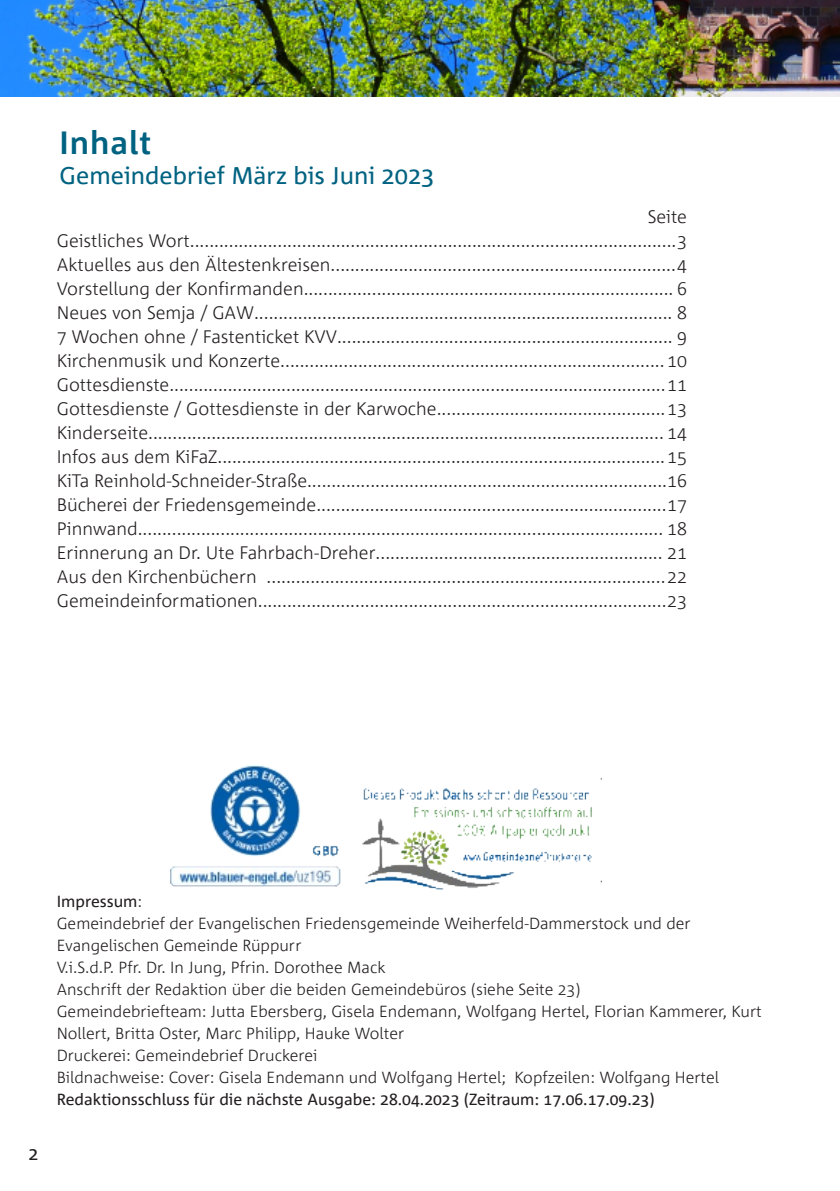
<style>
.page{position:relative;width:840px;height:1191px;background:#fff}
.page>*{position:absolute;margin:0;border:0;box-sizing:border-box;transform-origin:0 0}
.t1{font:700 32px "Corpid C1";letter-spacing:.03em;color:#006281}
.t2{font:24px "Corpid C1";color:#006281}
.t3{font:300 18px/24px "Corpid C1";color:#231f20;text-align:justify}
.t4{font:18px "Corpid C1";color:#231f20}
.t5{font:300 16px/22px "Corpid C1";color:#231f20}
.t6{font:16px "Corpid C1";color:#231f20}
.s1{font-weight:400}
</style>
<div class="page">
<img style="left:0;top:0;width:839px;height:96px">
<img style="left:170px;top:765px;width:431px;height:125px">
<h1 class="t1" style="left:60px;top:123px;width:93px">Inhalt</h1>
<h2 class="t2" style="left:60px;top:161px;width:376px">Gemeindebrief März bis Juni 2023</h2>
<p class="t3" style="left:57px;top:204px;width:631px;text-indent:590px">Seite Geistliches Wort....................................................................................................3<br>Aktuelles aus den Ältestenkreisen.......................................................................4<br>Vorstellung der Konfirmanden............................................................................ 6<br>Neues von Semja / GAW...................................................................................... 8<br>7 Wochen ohne / Fastenticket KVV..................................................................... 9<br>Kirchenmusik und Konzerte............................................................................... 10<br>Gottesdienste......................................................................................................11<br>Gottesdienste / Gottesdienste in der Karwoche...............................................13<br>Kinderseite.......................................................................................................... 14<br>Infos aus dem KiFaZ............................................................................................15<br>KiTa Reinhold-Schneider-Straße..........................................................................16<br>Bücherei der Friedensgemeinde........................................................................17<br>Pinnwand............................................................................................................ 18<br>Erinnerung an Dr. Ute Fahrbach-Dreher........................................................... 21<br>Aus den Kirchenbüchern ..................................................................................22<br>Gemeindeinformationen....................................................................................23</p>
<p class="t4" style="left:28px;top:1142px;width:11px">2</p>
<p class="t5" style="left:57px;top:890px;width:706px"><span class="s1">Impressum</span>:<br>Gemeindebrief der Evangelischen Friedensgemeinde Weiherfeld-Dammerstock und der Evangelischen Gemeinde Rüppurr<br>V.i.S.d.P. Pfr. Dr. In Jung, Pfrin. Dorothee Mack<br>Anschrift der Redaktion über die beiden Gemeindebüros (siehe Seite 23)<br>Gemeindebriefteam: Jutta Ebersberg, Gisela Endemann, Wolfgang Hertel, Florian Kammerer, Kurt Nollert, Britta Oster, Marc Philipp, Hauke Wolter<br>Druckerei: Gemeindebrief Druckerei<br>Bildnachweise: Cover: Gisela Endemann und Wolfgang Hertel; Kopfzeilen: Wolfgang Hertel</p>
<p class="t6" style="left:57px;top:1089px;width:599px">Redaktionsschluss für die nächste Ausgabe: 28.04.2023 (Zeitraum: 17.06.17.09.23)</p>
</div>
